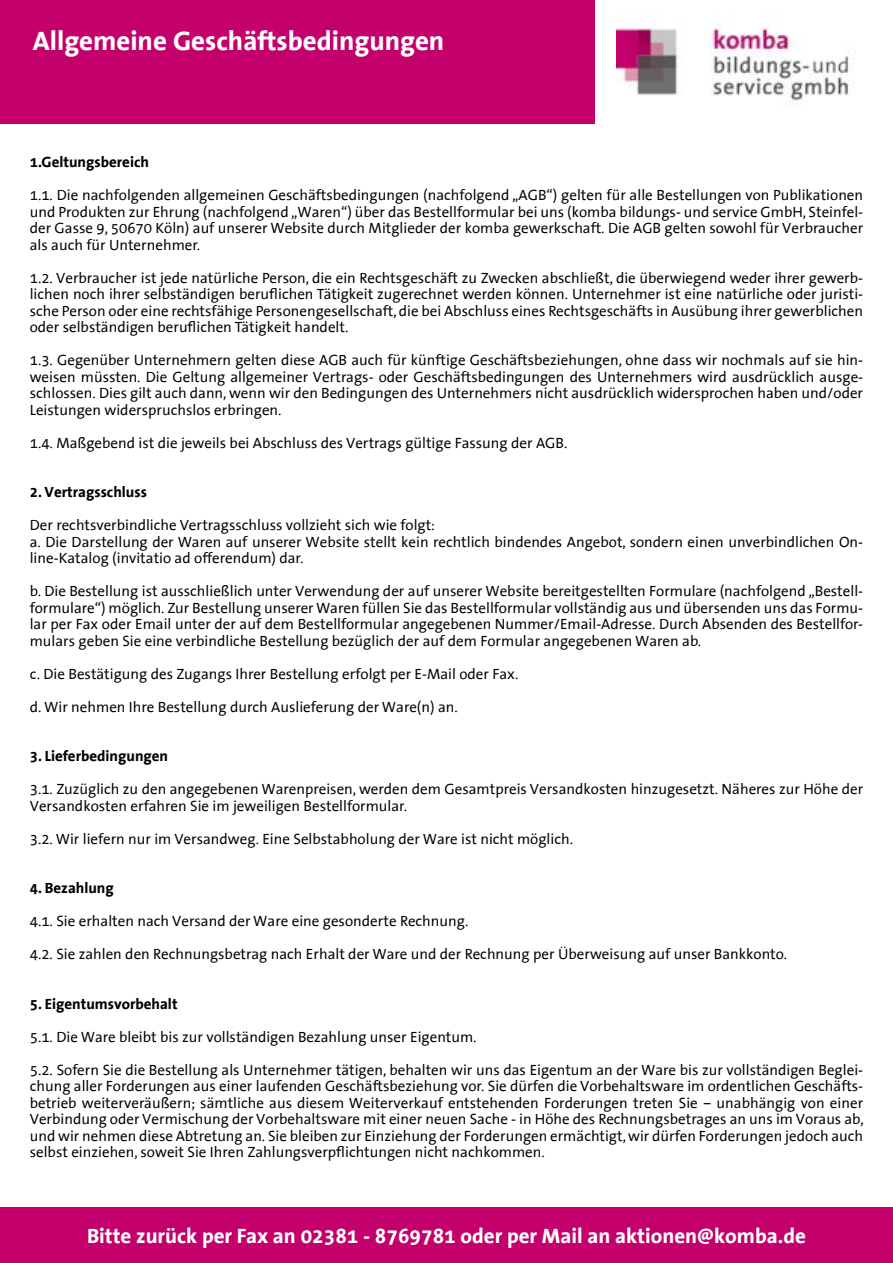
<style>
.page{position:relative;width:893px;height:1263px;background:#fff}
.page>*{position:absolute;margin:0;border:0;box-sizing:border-box;transform-origin:0 0}
.t1{font:700 27px "The Sans Office";color:#fff}
.t2{font:700 21px "The Sans Office";color:#fff}
.t3{font:15px/16.5px "The Sans Office";color:#000;text-align:justify}
.t4{font:700 15px "The Sans Office";color:#000}
</style>
<div class="page">
<div style="left:0;top:0;width:595px;height:124px;background:#c3006b"></div>
<div style="left:0;top:1207px;width:893px;height:56px;background:#c3006b"></div>
<img style="left:617px;top:27px;width:235px;height:77px">
<h1 class="t1" style="left:33px;top:26px;width:413px">Allgemeine Geschäftsbedingungen</h1>
<p class="t4" style="left:30px;top:154px;width:121px">1.Geltungsbereich</p>
<p class="t3" style="left:30px;top:187px;width:835px">1.1. Die nachfolgenden allgemeinen Geschäftsbedingungen (nachfolgend „AGB“) gelten für alle Bestellungen von Publikationen und Produkten zur Ehrung (nachfolgend „Waren“) über das Bestellformular bei uns (komba bildungs- und service GmbH, Steinfel&shy;der Gasse 9, 50670 Köln) auf unserer Website durch Mitglieder der komba gewerkschaft. Die AGB gelten sowohl für Verbraucher als auch für Unternehmer.</p>
<p class="t3" style="left:30px;top:270px;width:835px">1.2. Verbraucher ist jede natürliche Person, die ein Rechtsgeschäft zu Zwecken abschließt, die überwiegend weder ihrer gewerb&shy;lichen noch ihrer selbständigen beruflichen Tätigkeit zugerechnet werden können. Unternehmer ist eine natürliche oder juristi&shy;sche Person oder eine rechtsfähige Personengesellschaft, die bei Abschluss eines Rechtsgeschäfts in Ausübung ihrer gewerblichen oder selbständigen beruflichen Tätigkeit handelt.</p>
<p class="t3" style="left:30px;top:352px;width:835px">1.3. Gegenüber Unternehmern gelten diese AGB auch für künftige Geschäftsbeziehungen, ohne dass wir nochmals auf sie hin&shy;weisen müssten. Die Geltung allgemeiner Vertrags- oder Geschäftsbedingungen des Unternehmers wird ausdrücklich ausge&shy;schlossen. Dies gilt auch dann, wenn wir den Bedingungen des Unternehmers nicht ausdrücklich widersprochen haben und/oder Leistungen widerspruchslos erbringen.</p>
<p class="t3" style="left:30px;top:435px;width:539px">1.4. Maßgebend ist die jeweils bei Abschluss des Vertrags gültige Fassung der AGB.</p>
<p class="t4" style="left:30px;top:484px;width:119px">2. Vertragsschluss</p>
<p class="t3" style="left:30px;top:517px;width:835px;text-align:left">Der rechtsverbindliche Vertragsschluss vollzieht sich wie folgt:<br>a. Die Darstellung der Waren auf unserer Website stellt kein rechtlich bindendes Angebot, sondern einen unverbindlichen On&shy;line-Katalog (invitatio ad offerendum) dar.</p>
<p class="t3" style="left:30px;top:583px;width:835px">b. Die Bestellung ist ausschließlich unter Verwendung der auf unserer Website bereitgestellten Formulare (nachfolgend „Bestell&shy;formulare“) möglich. Zur Bestellung unserer Waren füllen Sie das Bestellformular vollständig aus und übersenden uns das Formu&shy;lar per Fax oder Email unter der auf dem Bestellformular angegebenen Nummer/Email-Adresse. Durch Absenden des Bestellfor&shy;mulars geben Sie eine verbindliche Bestellung bezüglich der auf dem Formular angegebenen Waren ab.</p>
<p class="t3" style="left:30px;top:666px;width:490px">c. Die Bestätigung des Zugangs Ihrer Bestellung erfolgt per E-Mail oder Fax.</p>
<p class="t3" style="left:30px;top:699px;width:430px">d. Wir nehmen Ihre Bestellung durch Auslieferung der Ware(n) an.</p>
<p class="t4" style="left:30px;top:748px;width:140px">3. Lieferbedingungen</p>
<p class="t3" style="left:30px;top:781px;width:835px">3.1. Zuzüglich zu den angegebenen Warenpreisen, werden dem Gesamtpreis Versandkosten hinzugesetzt. Näheres zur Höhe der<br>Versandkosten erfahren Sie im jeweiligen Bestellformular.</p>
<p class="t3" style="left:30px;top:831px;width:545px">3.2. Wir liefern nur im Versandweg. Eine Selbstabholung der Ware ist nicht möglich.</p>
<p class="t4" style="left:30px;top:880px;width:86px">4. Bezahlung</p>
<p class="t3" style="left:30px;top:913px;width:440px">4.1. Sie erhalten nach Versand der Ware eine gesonderte Rechnung.</p>
<p class="t3" style="left:30px;top:946px;width:759px">4.2. Sie zahlen den Rechnungsbetrag nach Erhalt der Ware und der Rechnung per Überweisung auf unser Bankkonto.</p>
<p class="t4" style="left:30px;top:995px;width:149px">5. Eigentumsvorbehalt</p>
<p class="t3" style="left:30px;top:1029px;width:448px">5.1. Die Ware bleibt bis zur vollständigen Bezahlung unser Eigentum.</p>
<p class="t3" style="left:30px;top:1062px;width:836px">5.2. Sofern Sie die Bestellung als Unternehmer tätigen, behalten wir uns das Eigentum an der Ware bis zur vollständigen Beglei&shy;chung aller Forderungen aus einer laufenden Geschäftsbeziehung vor. Sie dürfen die Vorbehaltsware im ordentlichen Geschäfts&shy;betrieb weiterveräußern; sämtliche aus diesem Weiterverkauf entstehenden Forderungen treten Sie – unabhängig von einer Verbindung oder Vermischung der Vorbehaltsware mit einer neuen Sache - in Höhe des Rechnungsbetrages an uns im Voraus ab, und wir nehmen diese Abtretung an. Sie bleiben zur Einziehung der Forderungen ermächtigt, wir dürfen Forderungen jedoch auch selbst einziehen, soweit Sie Ihren Zahlungsverpflichtungen nicht nachkommen.</p>
<h2 class="t2" style="left:87px;top:1225px;width:720px">Bitte zurück per Fax an 02381 - 8769781 oder per Mail an aktionen@komba.de</h2>
</div>
